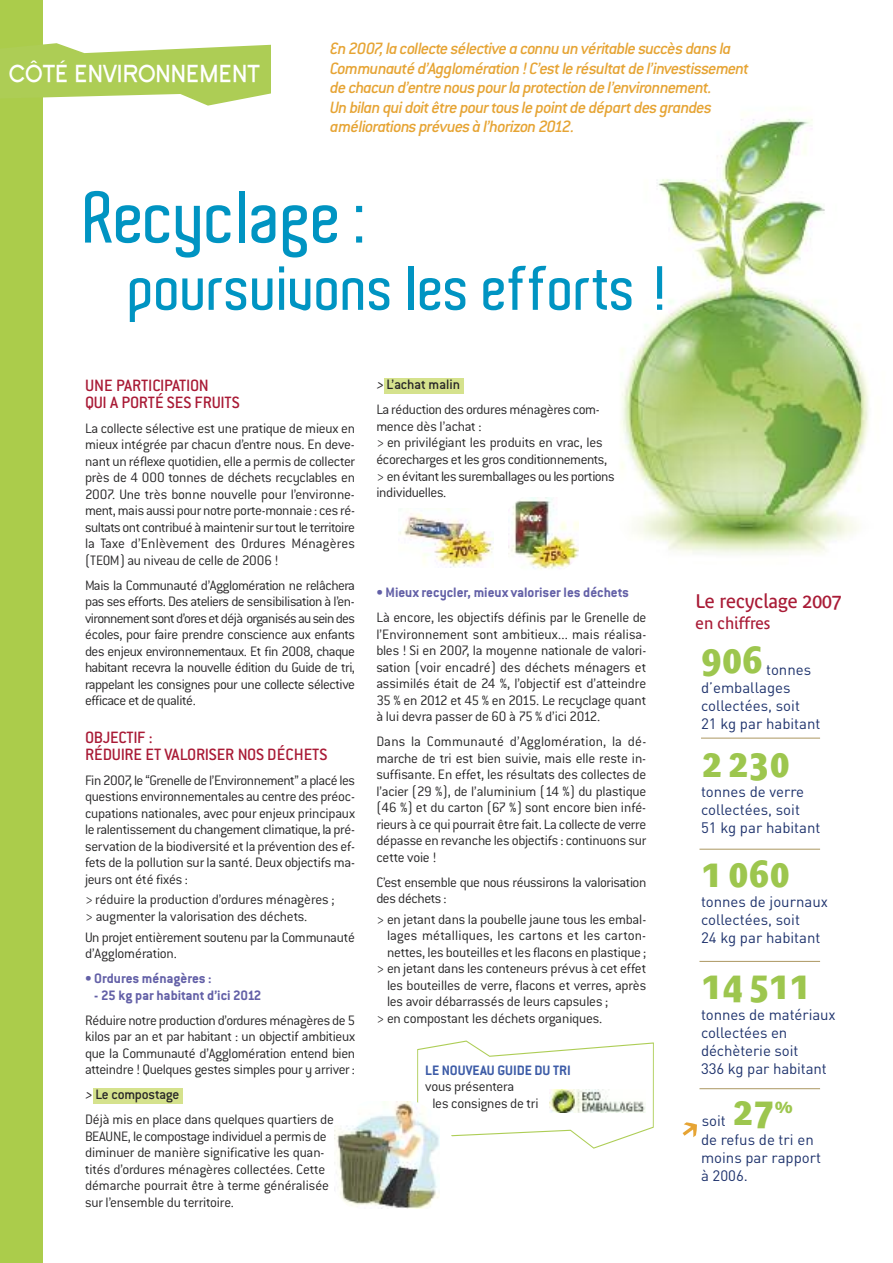
<style>
.page{position:relative;width:893px;height:1263px;background:#fff}
.page>*{position:absolute;margin:0;border:0;box-sizing:border-box;transform-origin:0 0}
.t1{font:600 70.5px "Aldo";letter-spacing:-.005em;color:#0094c2}
.t2{font:600 60px "Aldo";color:#0094c2}
.t3{font:700 37.5px "Bienvenue";letter-spacing:.05em;color:#9dc64e}
.t4{font:700 25.5px "SF Old Republic SC";color:#fff;scale:.9 1}
.t5{font:19.5px "Bienvenue";color:#a91b36}
.t6{font:italic 500 18px/19.5px "Conduit ITC";letter-spacing:-.04em;color:#e6a434}
.t7{font:500 18px/16.5px "Conduit ITC";letter-spacing:-.01em;color:#a91b36}
.t8{font:16.5px "Bienvenue";color:#a91b36}
.t9{font:300 15px/16.5px "Conduit ITC";letter-spacing:-.015em;color:#272627}
.t10{font:15px/18px "DIN";color:#1f336d}
.t11{font:700 15px "Conduit ITC";color:#6360a7}
.t12{font:300 15px "Conduit ITC";letter-spacing:.005em;color:#272627}
.t13{font:700 15px "Conduit ITC";color:#3d5ca7}
.s1{font-weight:500;font-style:italic}
.s2{font-weight:500}
</style>
<div class="page">
<div style="left:94px;top:1088px;width:89px;height:16px;background:#d5e28d"></div>
<img style="left:620px;top:119px;width:249px;height:436px">
<div style="left:384px;top:378px;width:79px;height:16px;background:#d5e28d"></div>
<div style="left:0;top:0;width:43px;height:1263px;background:#abcc4b"></div>
<svg style="left:43px;top:43px;width:227px;height:63px"></svg>
<img style="left:511px;top:497px;width:68px;height:73px">
<img style="left:399px;top:509px;width:94px;height:58px">
<hr style="left:701px;top:738px;width:119px;height:1px;background:#ac9762">
<hr style="left:699px;top:849px;width:121px;height:1px;background:#ac9762">
<hr style="left:699px;top:961px;width:121px;height:1px;background:#ac9762">
<hr style="left:699px;top:1088px;width:121px;height:1px;background:#ac9762">
<svg style="left:683px;top:1122px;width:14px;height:15px"></svg>
<svg style="left:417px;top:1040px;width:237px;height:109px"></svg>
<div style="left:325px;top:1097px;width:131px;height:123px;background:#fff;border-radius:50%"></div>
<img style="left:334px;top:1102px;width:105px;height:107px">
<img style="left:549px;top:1089px;width:97px;height:23px">
<h3 class="t4" style="left:9px;top:59px;width:280px">CÔTÉ ENVIRONNEMENT</h3>
<p class="t6" style="left:330px;top:41px;width:420px">En 2007, la collecte sélective a connu un véritable succès dans la Communauté d’Agglomération ! C’est le résultat de l’investissement de chacun d’entre nous pour la protection de l’environnement.<br>Un bilan qui doit être pour tous le point de départ des grandes améliorations prévues à l’horizon 2012.</p>
<h1 class="t1" style="left:85px;top:178px;width:285px">Recyclage :</h1>
<h2 class="t2" style="left:130px;top:255px;width:539px">poursuivons les efforts !</h2>
<p class="t7" style="left:85px;top:379px;width:156px">UNE PARTICIPATION<br>QUI A PORTÉ SES FRUITS</p>
<p class="t9" style="left:85px;top:422px;width:272px;text-align:justify">La collecte sélective est une pratique de mieux en mieux intégrée par chacun d’entre nous. En deve&shy;nant un réflexe quotidien, elle a permis de collecter près de 4 000 tonnes de déchets recyclables en 2007. Une très bonne nouvelle pour l’environne&shy;ment,mais aussi pour notre porte-monnaie : ces ré&shy;sultats ont contribué àmaintenir sur toutle territoire la Taxe d’Enlèvement des Ordures Ménagères (TEOM) au niveau de celle de 2006 !</p>
<p class="t9" style="left:85px;top:579px;width:272px;text-align:justify">Mais la Communauté d’Agglomération ne relâchera pas ses efforts. Des ateliers de sensibilisation à l’en&shy;vironnementsontd’oresetdéjà organisésauseindes écoles, pour faire prendre conscience aux enfants des enjeux environnementaux. Et fin 2008, chaque habitant recevra la nouvelle édition du Guide de tri, rappelant les consignes pour une collecte sélective efficace et de qualité.</p>
<p class="t7" style="left:85px;top:731px;width:244px">OBJECTIF :<br>RÉDUIRE ET VALORISER NOS DÉCHETS</p>
<p class="t9" style="left:85px;top:773px;width:272px;text-align:justify">Fin2007, le “Grenelle de l’Environnement” a placé les questions environnementales au centre des préoc&shy;cupations nationales, avec pour enjeux principaux le ralentissement du changement climatique, la pré&shy;servation de la biodiversité et la prévention des ef&shy;fets de la pollution sur la santé. Deux objectifs ma&shy;jeurs ont été fixés :</p>
<p class="t9" style="left:85px;top:893px;width:251px">&gt; réduire la production d’ordures ménagères ; &gt; augmenter la valorisation des déchets.</p>
<p class="t9" style="left:85px;top:930px;width:272px">Un projet entièrement soutenu par la Communauté d’Agglomération.</p>
<p class="t11" style="left:85px;top:974px;width:128px">• Ordures ménagères :</p>
<p class="t11" style="left:94px;top:990px;width:169px">- 25 kg par habitant d’ici 2012</p>
<p class="t9" style="left:85px;top:1013px;width:272px;text-align:justify">Réduirenotre productiond’orduresménagères de5 kilos par an et par habitant : un objectif ambitieux que la Communauté d’Agglomération entend bien atteindre ! Quelques gestes simples pour y arriver :</p>
<p class="t9" style="left:85px;top:1084px;width:250px;line-height:25px"><span class="s1">&gt;</span> <span class="s2">Le compostage<br></span>Déjà mis en place dans quelques quartiers de</p>
<p class="t9" style="left:85px;top:1129px;width:246px">BEAUNE, le compostage individuel a permis de diminuer de manière significative les quan&shy;tités d’ordures ménagères collectées. Cette démarche pourrait être à terme généralisée sur l’ensemble du territoire.</p>
<p class="t9" style="left:376px;top:374px;width:225px;line-height:25px"><span class="s1">&gt;</span> <span class="s2">L’achat malin<br></span>La réduction des ordures ménagères com-</p>
<p class="t9" style="left:376px;top:420px;width:240px">mence dès l’achat :<br>&gt; en privilégiant les produits en vrac, les écorecharges et les gros conditionnements, &gt; enévitantles suremballages oulesportions individuelles.</p>
<p class="t11" style="left:376px;top:588px;width:254px">• Mieux recycler, mieux valoriser les déchets</p>
<p class="t9" style="left:376px;top:611px;width:272px;text-align:justify">Là encore, les objectifs définis par le Grenelle de l’Environnement sont ambitieux... mais réalisa&shy;bles ! Si en 2007, la moyenne nationale de valori&shy;sation (voir encadré) des déchets ménagers et assimilés était de 24 %, l’objectif est d’atteindre 35 % en 2012 et 45 % en 2015. Le recyclage quant à lui devra passer de 60 à 75 % d’ici 2012.</p>
<p class="t9" style="left:376px;top:735px;width:272px;text-align:justify">Dans la Communauté d’Agglomération, la dé&shy;marche de tri est bien suivie, mais elle reste in&shy;suffisante. En effet, les résultats des collectes de l’acier (29 %), de l’aluminium (14 %) du plastique (46 %) et du carton (67 %) sont encore bien infé&shy;rieurs à ce qui pourrait être fait. La collecte de verre dépasse en revanche les objectifs : continuons sur cette voie !</p>
<p class="t9" style="left:376px;top:875px;width:271px">C’est ensemble que nous réussirons la valorisation des déchets :</p>
<p class="t9" style="left:376px;top:912px;width:272px">&gt; en jetant dans la poubelle jaune tous les embal-</p>
<p class="t12" style="left:387px;top:931px;width:261px">lages métalliques, les cartons et les carton-</p>
<p class="t9" style="left:387px;top:945px;width:261px">nettes, les bouteilles et les flacons en plastique ;</p>
<p class="t9" style="left:376px;top:962px;width:272px">&gt; en jetant dans les conteneurs prévus à cet effet</p>
<p class="t9" style="left:387px;top:978px;width:261px">les bouteilles de verre, flacons et verres, après</p>
<p class="t9" style="left:387px;top:995px;width:223px">les avoir débarrassés de leurs capsules ;</p>
<p class="t9" style="left:376px;top:1011px;width:227px">&gt; en compostant les déchets organiques.</p>
<p class="t13" style="left:425px;top:1065px;width:147px">LE NOUVEAU GUIDE DU TRI</p>
<p class="t9" style="left:432px;top:1080px;width:108px;text-indent:-7px">vous présentera<br>les consignes de tri</p>
<h3 class="t5" style="left:696px;top:593px;width:147px">Le recyclage 2007</h3>
<p class="t8" style="left:696px;top:616px;width:76px">en chiffres</p>
<h3 class="t3" style="left:702px;top:645px;width:61px">906</h3>
<p class="t10" style="left:701px;top:660px;width:121px;text-indent:65px">tonnes d’emballages collectées, soit<br>21 kg par habitant</p>
<h3 class="t3" style="left:703px;top:748px;width:88px">2 230</h3>
<p class="t10" style="left:701px;top:783px;width:121px">tonnes de verre collectées, soit<br>51 kg par habitant</p>
<h3 class="t3" style="left:703px;top:858px;width:88px">1 060</h3>
<p class="t10" style="left:701px;top:893px;width:128px">tonnes de journaux collectées, soit<br>24 kg par habitant</p>
<h3 class="t3" style="left:703px;top:971px;width:108px">14 511</h3>
<p class="t10" style="left:701px;top:1005px;width:136px">tonnes de matériaux collectées en déchèterie soit<br>336 kg par habitant</p>
<p class="t10" style="left:702px;top:1112px;width:25px">soit</p>
<h3 class="t3" style="left:734px;top:1097px;width:60px">27<sup>%</sup></h3>
<p class="t10" style="left:701px;top:1130px;width:122px">de refus de tri en moins par rapport à 2006.</p>
</div>
